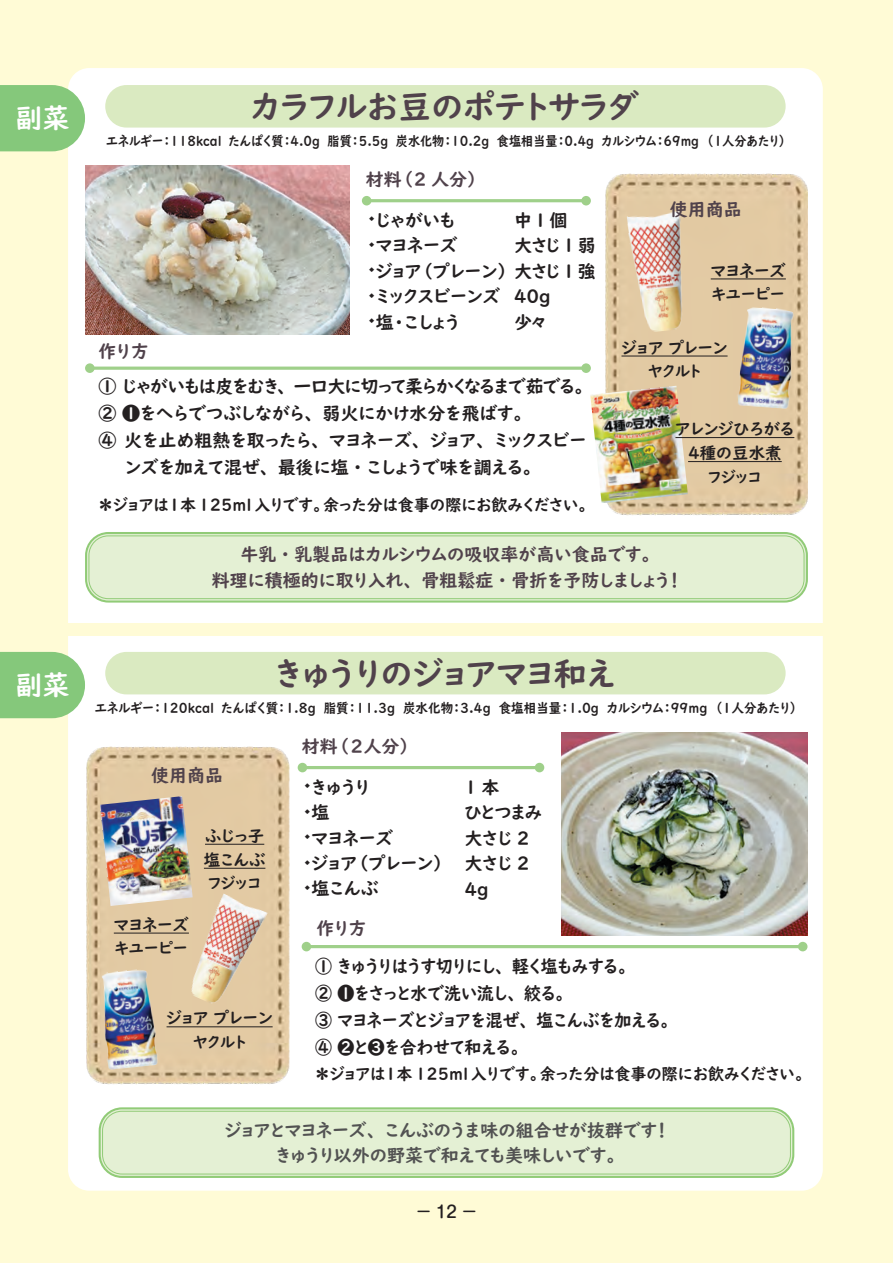
<style>
.page{position:relative;width:893px;height:1263px;background:#fffbd6}
.page>*{position:absolute;margin:0;border:0;box-sizing:border-box;transform-origin:0 0}
.t1{font:33px "UD Digi Kyokasho NK B";color:#50424b}
.t2{font:27px "UD Digi Kyokasho NK B";color:#fff}
.t3{font:18px/25.5px "UD Digi Kyokasho NK B";color:#231f20}
.t4{font:18px/25.5px "UD Digi Kyokasho NK B";color:#50424b;text-align:center}
.t5{font:18px/27px "UD Digi Kyokasho NK B";color:#231f20;scale:.94 1}
.t6{font:18px/25.5px "UD Digi Kyokasho NK B";color:#525252;text-align:center}
.t7{font:18px "UD Digi Kyokasho NK B";letter-spacing:-.05em;color:#231f20}
.t8{font:16.5px/24px "UD Digi Kyokasho NK B";color:#231f20}
.t9{font:500 16.5px "Shin M Go Pro";color:#231f20}
.t10{font:15.75px "UD Digi Kyokasho NK B";color:#231f20}
.t11{font:13.5px "UD Digi Kyokasho NK B";color:#231f20;scale:.9 1}
.t12{font:13.5px "UD Digi Kyokasho NK B";color:#231f20;scale:.93 1}
</style>
<div class="page">
<div style="left:68px;top:68px;width:755px;height:1123px;background:#fff;border-radius:21px"></div>
<svg style="left:0;top:85px;width:85px;height:66px;background:#8fcc85"></svg>
<svg style="left:0;top:652px;width:85px;height:66px;background:#8fcc85"></svg>
<div style="left:105px;top:85px;width:681px;height:43px;background:#daeac1;border-radius:21px"></div>
<div style="left:105px;top:652px;width:681px;height:42px;background:#daeac1;border-radius:21px"></div>
<img style="left:85px;top:166px;width:265px;height:168px">
<img style="left:561px;top:733px;width:247px;height:202px">
<hr style="left:367px;top:199px;width:219px;height:3px;background:#9fd08a">
<div style="left:362px;top:196px;width:9px;height:9px;background:#9fd08a;border-radius:50%"></div>
<div style="left:581px;top:196px;width:10px;height:9px;background:#9fd08a;border-radius:50%"></div>
<hr style="left:302px;top:766px;width:237px;height:3px;background:#9fd08a">
<div style="left:298px;top:763px;width:9px;height:9px;background:#9fd08a;border-radius:50%"></div>
<div style="left:535px;top:763px;width:9px;height:9px;background:#9fd08a;border-radius:50%"></div>
<hr style="left:90px;top:367px;width:496px;height:3px;background:#9fd08a">
<div style="left:85px;top:363px;width:10px;height:10px;background:#9fd08a;border-radius:50%"></div>
<div style="left:581px;top:363px;width:10px;height:10px;background:#9fd08a;border-radius:50%"></div>
<hr style="left:306px;top:945px;width:497px;height:3px;background:#9fd08a">
<div style="left:302px;top:942px;width:9px;height:9px;background:#9fd08a;border-radius:50%"></div>
<div style="left:798px;top:942px;width:9px;height:9px;background:#9fd08a;border-radius:50%"></div>
<img style="left:605px;top:173px;width:203px;height:343px">
<img style="left:86px;top:747px;width:203px;height:338px">
<div style="left:87px;top:534px;width:719px;height:66px;background:#e4f0d4;border-radius:21px"></div>
<div style="left:85px;top:532px;width:723px;height:71px;border:2px solid #91cb77;border-radius:22px"></div>
<div style="left:89px;top:535px;width:715px;height:64px;border:1px solid #91cb77;border-radius:19px"></div>
<div style="left:101px;top:1109px;width:691px;height:67px;background:#e4f0d4;border-radius:21px"></div>
<div style="left:99px;top:1107px;width:695px;height:71px;border:2px solid #91cb77;border-radius:22px"></div>
<div style="left:102px;top:1111px;width:689px;height:63px;border:1px solid #91cb77;border-radius:19px"></div>
<hr style="left:711px;top:278px;width:75px;height:1px;background:#231f20">
<hr style="left:621px;top:356px;width:107px;height:1px;background:#231f20">
<hr style="left:167px;top:1026px;width:106px;height:1px;background:#231f20">
<hr style="left:114px;top:933px;width:75px;height:1px;background:#231f20">
<hr style="left:205px;top:844px;width:59px;height:1px;background:#231f20">
<hr style="left:204px;top:868px;width:61px;height:1px;background:#231f20">
<img style="left:627px;top:211px;width:65px;height:122px">
<img style="left:736px;top:306px;width:61px;height:104px">
<img style="left:590px;top:386px;width:98px;height:117px">
<hr style="left:675px;top:437px;width:119px;height:1px;background:#231f20">
<hr style="left:688px;top:461px;width:94px;height:1px;background:#231f20">
<img style="left:97px;top:968px;width:64px;height:103px">
<img style="left:100px;top:796px;width:93px;height:110px">
<img style="left:181px;top:893px;width:87px;height:117px">
<div style="left:54px;top:623px;width:794px;height:13px;background:#fffbd6"></div>
<h2 class="t2" style="left:16px;top:102px;width:56px">副菜</h2>
<h1 class="t1" style="left:251px;top:87px;width:390px">カラフルお豆のポテトサラダ</h1>
<p class="t11" style="left:106px;top:133px;width:757px">エネルギー：118kcal　たんぱく質：4.0g 脂質：5.5g 炭水化物：10.2g 食塩相当量：0.4g カルシウム：69mg　（１人分あたり）</p>
<p class="t4" style="left:366px;top:167px;width:114px">材料（2 人分）</p>
<p class="t4" style="left:99px;top:339px;width:52px">作り方</p>
<p class="t3" style="left:514px;top:207px;width:55px">中1個</p>
<p class="t3" style="left:514px;top:233px;width:83px">大さじ1弱</p>
<p class="t3" style="left:376px;top:258px;width:222px">ジョア（プレーン）大さじ1強</p>
<p class="t3" style="left:514px;top:284px;width:38px">40g</p>
<p class="t3" style="left:514px;top:309px;width:34px">少々</p>
<p class="t3" style="left:376px;top:207px;width:83px">じゃがいもマヨネーズ</p>
<p class="t3" style="left:376px;top:284px;width:126px">ミックスビーンズ塩・こしょう</p>
<p class="t7" style="left:99px;top:376px;width:487px">① じゃがいもは皮をむき、一口大に切って柔らかくなるまで茹でる。</p>
<p class="t3" style="left:99px;top:401px;width:426px">② ❶をへらでつぶしながら、弱火にかけ水分を飛ばす。</p>
<p class="t3" style="left:99px;top:428px;width:489px">④ 火を止め粗熱を取ったら、マヨネーズ、ジョア、ミックスビー</p>
<p class="t3" style="left:126px;top:455px;width:409px">ンズを加えて混ぜ、最後に塩・こしょうで味を調える。</p>
<p class="t8" style="left:99px;top:493px;width:490px">＊ジョアは１本 125ml 入りです。余った分は食事の際にお飲みください。</p>
<p class="t4" style="left:670px;top:197px;width:73px">使用商品</p>
<p class="t8" style="left:711px;top:258px;width:77px">マヨネーズ</p>
<p class="t10" style="left:712px;top:285px;width:74px">キユーピー</p>
<p class="t8" style="left:621px;top:336px;width:108px">ジョア プレーン</p>
<p class="t10" style="left:648px;top:362px;width:54px">ヤクルト</p>
<p class="t8" style="left:675px;top:417px;width:120px;text-align:center">アレンジひろがる<br>４種の豆水煮</p>
<p class="t10" style="left:708px;top:467px;width:55px">フジッコ</p>
<p class="t4" style="left:212px;top:542px;width:469px">牛乳・乳製品はカルシウムの吸収率が高い食品です。<br>料理に積極的に取り入れ、骨粗鬆症・骨折を予防しましょう！</p>
<h2 class="t2" style="left:16px;top:669px;width:56px">副菜</h2>
<h1 class="t1" style="left:275px;top:654px;width:342px">きゅうりのジョアマヨ和え</h1>
<p class="t12" style="left:95px;top:700px;width:757px">エネルギー：120kcal　たんぱく質：1.8g 脂質：11.3g 炭水化物：3.4g 食塩相当量：1.0g カルシウム：99mg　（１人分あたり）</p>
<p class="t4" style="left:151px;top:763px;width:73px">使用商品</p>
<p class="t8" style="left:114px;top:913px;width:77px">マヨネーズ</p>
<p class="t10" style="left:115px;top:939px;width:74px">キユーピー</p>
<p class="t8" style="left:204px;top:824px;width:63px">ふじっ子塩こんぶ</p>
<p class="t10" style="left:208px;top:874px;width:55px">フジッコ</p>
<p class="t8" style="left:167px;top:1006px;width:108px">ジョア プレーン</p>
<p class="t10" style="left:193px;top:1032px;width:54px">ヤクルト</p>
<p class="t4" style="left:302px;top:734px;width:111px">材料（２人分）</p>
<p class="t3" style="left:312px;top:774px;width:135px">きゅうり<br>塩<br>マヨネーズ<br>ジョア（プレーン）塩こんぶ</p>
<p class="t4" style="left:316px;top:915px;width:52px">作り方</p>
<p class="t3" style="left:464px;top:774px;width:79px">1本<br>ひとつまみ大さじ 2大さじ 2<br>４g</p>
<p class="t5" style="left:315px;top:953px;width:379px">① きゅうりはうす切りにし、軽く塩もみする。<br>② ❶をさっと水で洗い流し、絞る。<br>③ マヨネーズとジョアを混ぜ、塩こんぶを加える。<br>④ ❷と❸を合わせて和える。</p>
<p class="t8" style="left:315px;top:1061px;width:490px">＊ジョアは１本 125ml 入りです。余った分は食事の際にお飲みください。</p>
<p class="t6" style="left:225px;top:1117px;width:443px">ジョアとマヨネーズ、こんぶのうま味の組合せが抜群です！きゅうり以外の野菜で和えても美味しいです。</p>
<p class="t9" style="left:415px;top:1198px;width:64px">－12－</p>
</div>
